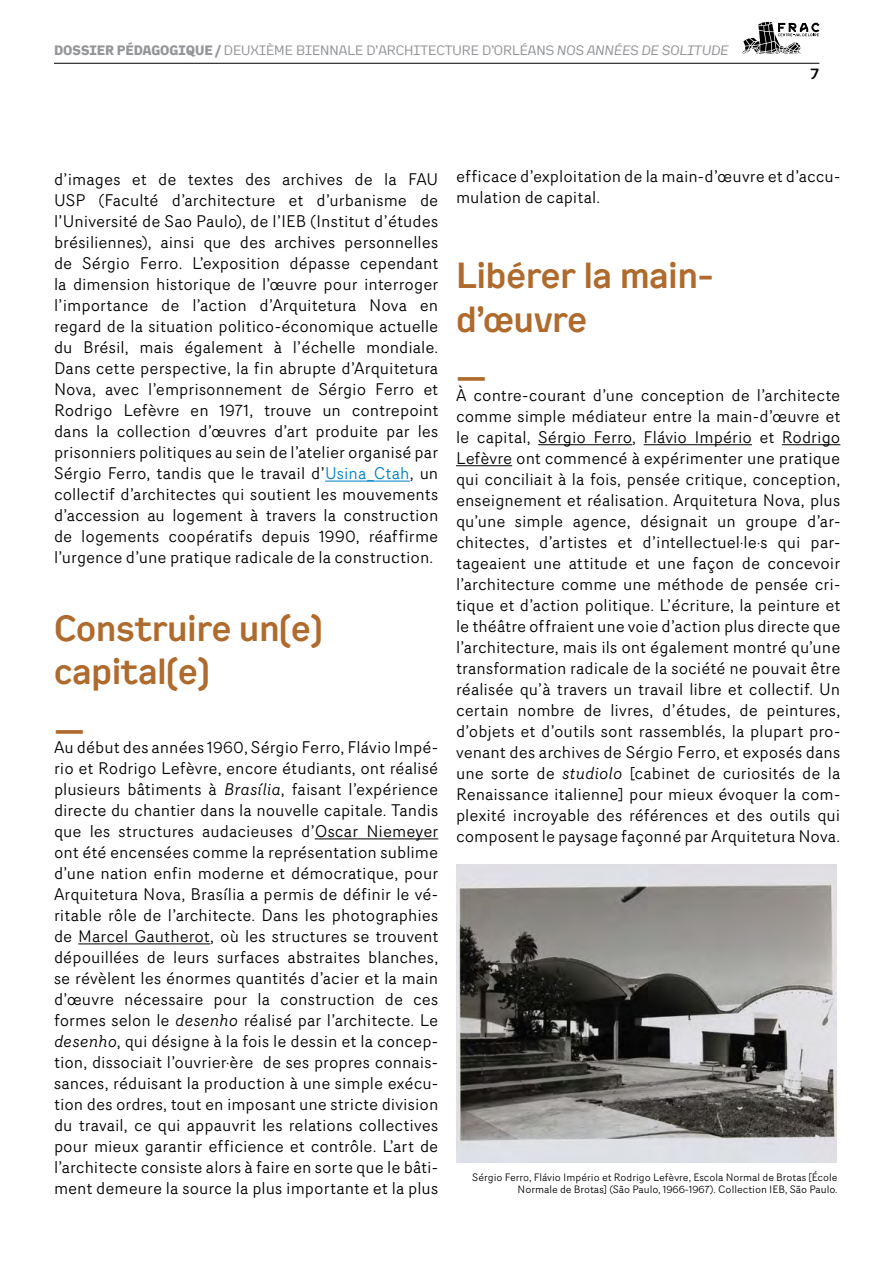
<style>
.page{position:relative;width:893px;height:1263px;background:#fff}
.page>*{position:absolute;margin:0;border:0;box-sizing:border-box;transform-origin:0 0}
.t1{font:500 36px/43.5px "Kade";color:#af6b2d}
.t2{font:16.5px/21px "Router";color:#000;text-align:justify}
.t3{font:500 15px "Kade";color:#000}
.t4{font:13.5px "Kade";color:#939598}
.t5{font:10.5px/12.6px "Router";color:#000;text-align:right}
.s1{font-weight:700}
.s2{font-style:italic}
.s3{color:#0080c5}
</style>
<div class="page">
<hr style="left:54px;top:63px;width:765px;height:1px;background:#000">
<svg style="left:742px;top:22px;width:77px;height:32px"></svg>
<hr style="left:325px;top:481px;width:85px;height:1px;background:#0080c5">
<hr style="left:315px;top:839px;width:123px;height:1px;background:#000">
<hr style="left:78px;top:944px;width:132px;height:1px;background:#000">
<hr style="left:538px;top:444px;width:94px;height:1px;background:#000">
<hr style="left:644px;top:444px;width:108px;height:1px;background:#000">
<hr style="left:782px;top:444px;width:58px;height:1px;background:#000">
<hr style="left:456px;top:465px;width:56px;height:1px;background:#000">
<img style="left:456px;top:864px;width:381px;height:299px">
<p class="t4" style="left:54px;top:41px;width:676px"><span class="s1">DOSSIER PÉDAGOGIQUE /</span> DEUXIÈME BIENNALE D’ARCHITECTURE D’ORLÉANS <span class="s2">NOS ANNÉES DE SOLITUDE</span></p>
<p class="t3" style="left:810px;top:64px;width:11px">7</p>
<p class="t2" style="left:54px;top:168px;width:386px">d’images et de textes des archives de la FAU USP (Faculté d’architecture et d’urbanisme de l’Université de Sao Paulo), de l’IEB (Institut d’études brésiliennes), ainsi que des archives personnelles de Sérgio Ferro. L’exposition dépasse cependant la dimension historique de l’œuvre pour interroger l’importance de l’action d’Arquitetura Nova en regard de la situation politico-économique actuelle du Brésil, mais également à l’échelle mondiale.<br>Dans cette perspective, la fin abrupte d’Arquitetura Nova, avec l’emprisonnement de Sérgio Ferro et Rodrigo Lefèvre en 1971, trouve un contrepoint dans la collection d’œuvres d’art produite par les prisonniers politiques au sein de l’atelier organisé par Sérgio Ferro, tandis que le travail d’<span class="s3">Usina_Ctah</span>, un collectif d’architectes qui soutient les mouvements d’accession au logement à travers la construction de logements coopératifs depuis 1990, réaffirme l’urgence d’une pratique radicale de la construction.</p>
<h1 class="t1" style="left:54px;top:605px;width:270px">Construire un(e) capital(e)<br>_</h1>
<p class="t2" style="left:54px;top:736px;width:386px">Au début des années 1960, Sérgio Ferro, Flávio Impé&shy;rio et Rodrigo Lefèvre, encore étudiants, ont réalisé plusieurs bâtiments à <span class="s2">Brasília</span>, faisant l’expérience directe du chantier dans la nouvelle capitale. Tandis que les structures audacieuses d’Oscar Niemeyer ont été encensées comme la représentation sublime d’une nation enfin moderne et démocratique, pour Arquitetura Nova, Brasília a permis de définir le vé&shy;ritable rôle de l’architecte. Dans les photographies de Marcel Gautherot, où les structures se trouvent dépouillées de leurs surfaces abstraites blanches, se révèlent les énormes quantités d’acier et la main d’œuvre nécessaire pour la construction de ces formes selon le <span class="s2">desenho</span> réalisé par l’architecte. Le <span class="s2">desenho</span>, qui désigne à la fois le dessin et la concep&shy;tion, dissociait l’ouvrier·ère de ses propres connais&shy;sances, réduisant la production à une simple exécu&shy;tion des ordres, tout en imposant une stricte division du travail, ce qui appauvrit les relations collectives pour mieux garantir efficience et contrôle. L’art de l’architecte consiste alors à faire en sorte que le bâti&shy;ment demeure la source la plus importante et la plus</p>
<p class="t2" style="left:456px;top:165px;width:386px">efficace d’exploitation de la main-d’œuvre et d’accu&shy;mulation de capital.</p>
<h1 class="t1" style="left:456px;top:253px;width:259px">Libérer la main&shy;d’œuvre<br>_</h1>
<p class="t2" style="left:456px;top:384px;width:386px">À contre-courant d’une conception de l’architecte comme simple médiateur entre la main-d’œuvre et le capital, Sérgio Ferro, Flávio Império et Rodrigo Lefèvre ont commencé à expérimenter une pratique qui conciliait à la fois, pensée critique, conception, enseignement et réalisation. Arquitetura Nova, plus qu’une simple agence, désignait un groupe d’ar&shy;chitectes, d’artistes et d’intellectuel·le·s qui par&shy;tageaient une attitude et une façon de concevoir l’architecture comme une méthode de pensée cri&shy;tique et d’action politique. L’écriture, la peinture et le théâtre offraient une voie d’action plus directe que l’architecture, mais ils ont également montré qu’une transformation radicale de la société ne pouvait être réalisée qu’à travers un travail libre et collectif. Un certain nombre de livres, d’études, de peintures, d’objets et d’outils sont rassemblés, la plupart pro&shy;venant des archives de Sérgio Ferro, et exposés dans une sorte de <span class="s2">studiolo</span> [cabinet de curiosités de la Renaissance italienne] pour mieux évoquer la com&shy;plexité incroyable des références et des outils qui composent le paysage façonné par Arquitetura Nova.</p>
<p class="t5" style="left:472px;top:1170px;width:367px">Sérgio Ferro, Flávio Império et Rodrigo Lefèvre, Escola Normal de Brotas [École<br>Normale de Brotas] (São Paulo, 1966-1967). Collection IEB, São Paulo.</p>
</div>
